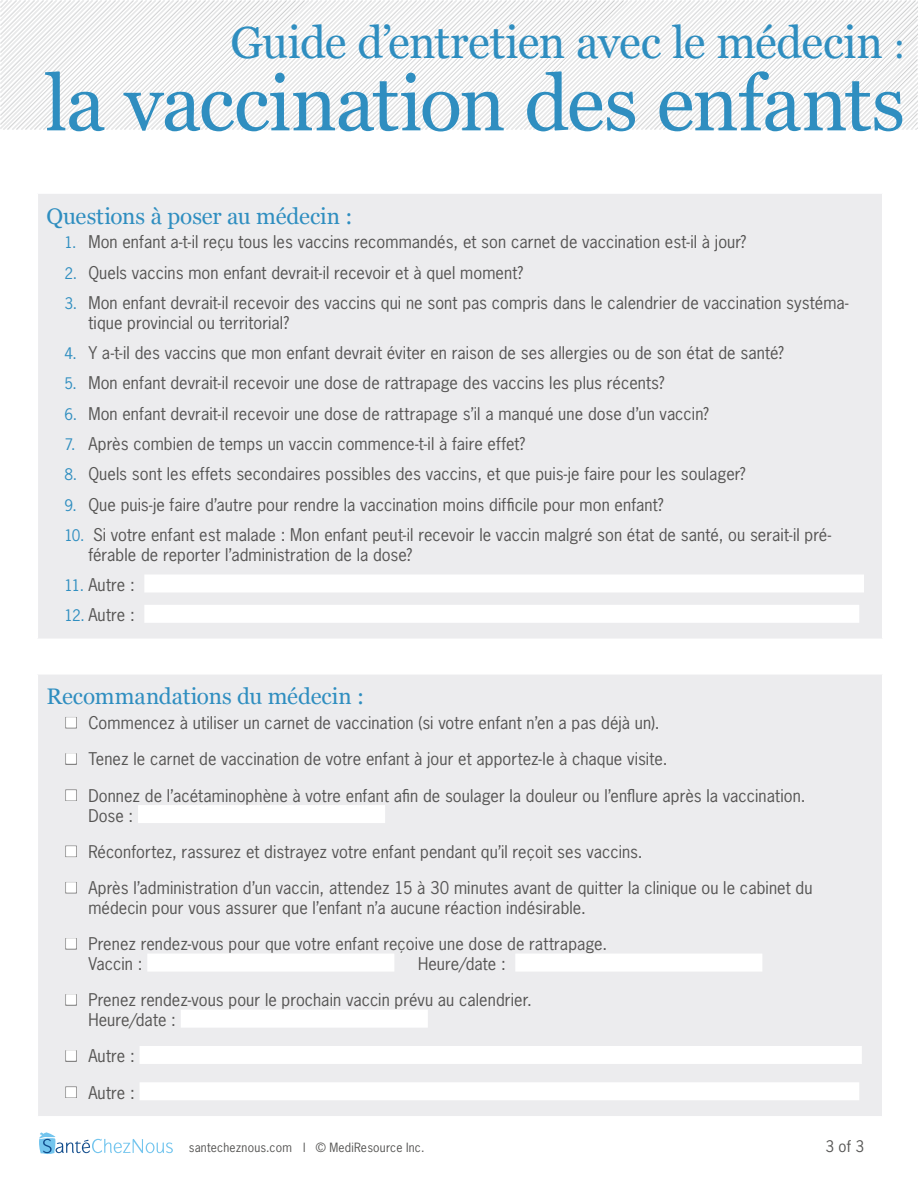
<style>
.page{position:relative;width:918px;height:1188px;background:#fff}
.page>*{position:absolute;margin:0;border:0;box-sizing:border-box;transform-origin:0 0}
.t1{font:78px "Georgia";letter-spacing:-.015em;color:#2f8ec0}
.t2{font:45px "Georgia";letter-spacing:-.015em;color:#2f8ec0}
.t3{font:22.5px "Georgia";color:#2f8ec0}
.t4{font:16.5px/36.3px "News Gothic Std";letter-spacing:.005em;color:#565554}
.t5{font:15px "News Gothic Std";color:#565554}
.t6{font:12px "News Gothic Std";letter-spacing:.015em;color:#565554}
.s1{font-size:36px}
.s2{font-size:15px;color:#2f8ec0}
</style>
<div class="page">
<svg style="left:0;top:0;width:918px;height:130px"></svg>
<div style="left:37px;top:193px;width:846px;height:446px;background:#ececee"></div>
<hr style="left:882px;top:194px;width:2px;height:445px;background:#fff">
<hr style="left:37px;top:192px;width:846px;height:2px;background:#fff">
<hr style="left:37px;top:194px;width:1px;height:445px;background:#fff">
<div style="left:144px;top:575px;width:720px;height:18px;background:#fff"></div>
<div style="left:144px;top:605px;width:715px;height:18px;background:#fff"></div>
<div style="left:37px;top:674px;width:846px;height:443px;background:#ececee"></div>
<hr style="left:882px;top:675px;width:2px;height:441px;background:#fff">
<hr style="left:37px;top:673px;width:846px;height:2px;background:#fff">
<hr style="left:37px;top:675px;width:1px;height:441px;background:#fff">
<hr style="left:37px;top:1116px;width:846px;height:2px;background:#fff">
<div style="left:138px;top:805px;width:247px;height:18px;background:#fff"></div>
<div style="left:147px;top:954px;width:247px;height:18px;background:#fff"></div>
<div style="left:515px;top:954px;width:247px;height:18px;background:#fff"></div>
<div style="left:181px;top:1010px;width:247px;height:18px;background:#fff"></div>
<div style="left:140px;top:1046px;width:722px;height:18px;background:#fff"></div>
<div style="left:140px;top:1082px;width:719px;height:18px;background:#fff"></div>
<div style="left:65px;top:717px;width:12px;height:11px;border:1px solid #565554"></div>
<div style="left:65px;top:753px;width:12px;height:12px;border:1px solid #565554"></div>
<div style="left:65px;top:790px;width:12px;height:11px;border:1px solid #565554"></div>
<div style="left:65px;top:846px;width:12px;height:11px;border:1px solid #565554"></div>
<div style="left:65px;top:882px;width:12px;height:11px;border:1px solid #565554"></div>
<div style="left:65px;top:938px;width:12px;height:11px;border:1px solid #565554"></div>
<div style="left:65px;top:994px;width:12px;height:11px;border:1px solid #565554"></div>
<div style="left:65px;top:1050px;width:12px;height:12px;border:1px solid #565554"></div>
<div style="left:65px;top:1087px;width:12px;height:11px;border:1px solid #565554"></div>
<svg style="left:39px;top:1133px;width:134px;height:21px"></svg>
<svg style="left:66px;top:717px;width:10px;height:11px"></svg>
<svg style="left:66px;top:754px;width:10px;height:10px"></svg>
<svg style="left:66px;top:790px;width:10px;height:10px"></svg>
<svg style="left:66px;top:846px;width:10px;height:11px"></svg>
<svg style="left:66px;top:882px;width:10px;height:11px"></svg>
<svg style="left:66px;top:938px;width:10px;height:11px"></svg>
<svg style="left:66px;top:995px;width:10px;height:10px"></svg>
<svg style="left:66px;top:1051px;width:10px;height:10px"></svg>
<svg style="left:66px;top:1087px;width:10px;height:10px"></svg>
<h2 class="t2" style="left:230px;top:17px;width:676px">Guide d’entretien avec le médecin <span class="s1">:</span></h2>
<h1 class="t1" style="left:45px;top:59px;width:862px">la vaccination des enfants</h1>
<h3 class="t3" style="left:46px;top:203px;width:308px">Questions à poser au médecin :</h3>
<p class="t4" style="left:64px;top:224px;width:683px"><span class="s2">1.</span> Mon enfant a-t-il reçu tous les vaccins recommandés, et son carnet de vaccination est-il à jour?</p>
<p class="t4" style="left:64px;top:254px;width:460px"><span class="s2">2.</span> Quels vaccins mon enfant devrait-il recevoir et à quel moment?</p>
<p class="t4" style="left:88px;top:293px;width:762px;line-height:19.8px;text-indent:-24px"><span class="s2">3.</span> Mon enfant devrait-il recevoir des vaccins qui ne sont pas compris dans le calendrier de vaccination systéma&shy;tique provincial ou territorial?</p>
<p class="t4" style="left:64px;top:335px;width:721px"><span class="s2">4.</span> Y a-t-il des vaccins que mon enfant devrait éviter en raison de ses allergies ou de son état de santé?</p>
<p class="t4" style="left:64px;top:365px;width:602px"><span class="s2">5.</span> Mon enfant devrait-il recevoir une dose de rattrapage des vaccins les plus récents?</p>
<p class="t4" style="left:64px;top:395px;width:646px"><span class="s2">6.</span> Mon enfant devrait-il recevoir une dose de rattrapage s’il a manqué une dose d’un vaccin?</p>
<p class="t4" style="left:64px;top:426px;width:463px"><span class="s2">7.</span> Après combien de temps un vaccin commence-t-il à faire effet?</p>
<p class="t4" style="left:64px;top:456px;width:683px"><span class="s2">8.</span> Quels sont les effets secondaires possibles des vaccins, et que puis-je faire pour les soulager?</p>
<p class="t4" style="left:64px;top:486px;width:601px"><span class="s2">9.</span> Que puis-je faire d’autre pour rendre la vaccination moins difficile pour mon enfant?</p>
<p class="t4" style="left:88px;top:525px;width:744px;line-height:19.8px;text-indent:-24px"><span class="s2">10.</span> Si votre enfant est malade : Mon enfant peut-il recevoir le vaccin malgré son état de santé, ou serait-il pré&shy;férable de reporter l’administration de la dose?</p>
<p class="t4" style="left:64px;top:567px;width:72px"><span class="s2">11.</span> Autre :</p>
<p class="t4" style="left:64px;top:597px;width:72px"><span class="s2">12.</span> Autre :</p>
<h3 class="t3" style="left:46px;top:684px;width:319px">Recommandations du médecin :</h3>
<p class="t4" style="left:88px;top:705px;width:573px">Commencez à utiliser un carnet de vaccination (si votre enfant n’en a pas déjà un).</p>
<p class="t4" style="left:88px;top:741px;width:719px">Tenez le carnet de vaccination de votre enfant à jour et apportez-le à chaque visite.<br>Donnez de l’acétaminophène à votre enfant afin de soulager la douleur ou l’enflure après la vaccination.</p>
<p class="t4" style="left:88px;top:797px;width:46px">Dose :</p>
<p class="t4" style="left:88px;top:833px;width:726px">Réconfortez, rassurez et distrayez votre enfant pendant qu’il reçoit ses vaccins.<br>Après l’administration d’un vaccin, attendez 15 à 30 minutes avant de quitter la clinique ou le cabinet du</p>
<p class="t4" style="left:88px;top:889px;width:499px">médecin pour vous assurer que l’enfant n’a aucune réaction indésirable.</p>
<p class="t4" style="left:88px;top:934px;width:520px;line-height:19.8px">Prenez rendez-vous pour que votre enfant reçoive une dose de rattrapage.<br>Vaccin :</p>
<p class="t4" style="left:88px;top:946px;width:445px;text-indent:330px">Heure/date :<br>Prenez rendez-vous pour le prochain vaccin prévu au calendrier.</p>
<p class="t4" style="left:88px;top:1002px;width:89px">Heure/date :</p>
<p class="t4" style="left:88px;top:1038px;width:48px">Autre :<br>Autre :</p>
<p class="t6" style="left:189px;top:1140px;width:237px">santecheznous.com l © MediResource Inc.</p>
<p class="t5" style="left:826px;top:1137px;width:40px">3 of 3</p>
</div>
